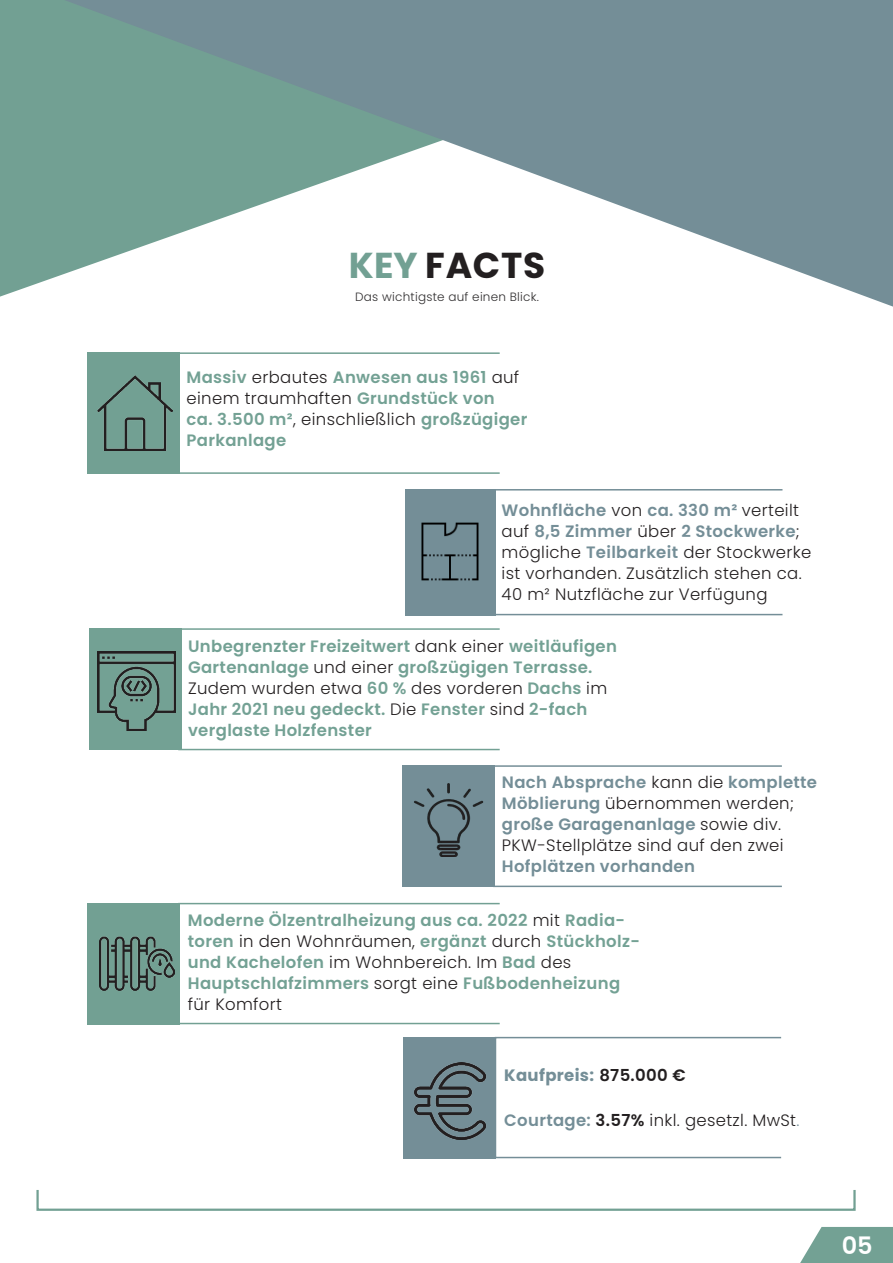
<style>
.page{position:relative;width:893px;height:1263px;background:#fff}
.page>*{position:absolute;margin:0;border:0;box-sizing:border-box;transform-origin:0 0}
.t1{font:700 36px "Poppins";letter-spacing:.02em;color:#231f20}
.t2{font:600 24px "Poppins";color:#fff}
.t3{font:600 16.5px/21px "Poppins";letter-spacing:.02em;color:#73a194}
.t4{font:300 16.5px "Poppins";letter-spacing:.02em;color:#231f20}
.t5{font:600 16.5px/21px "Poppins";letter-spacing:.02em;color:#748e97}
.t6{font:700 16.5px "Poppins";letter-spacing:.02em;color:#748e97}
.t7{font:300 12px "Poppins";letter-spacing:.02em;color:#312f30}
.s1{color:#72a093}
.s2{font-weight:300;color:#231f20}
.s3{font-weight:600;color:#73a194}
.s4{font-weight:600;color:#748e97}
.s5{font-weight:600;color:#231f20}
.s6{font-weight:600}
.s7{color:#748e97}
</style>
<div class="page">
<div style="left:36px;top:1189px;width:820px;height:22px;border:2px solid #72a093"></div>
<div style="left:0;top:0;width:64px;height:297px;background:#72a093"></div>
<svg style="left:64px;top:0;width:829px;height:307px"></svg>
<svg style="left:800px;top:1227px;width:93px;height:36px;background:#83aba0"></svg>
<div style="left:405px;top:489px;width:90px;height:126px;background:#748e97"></div>
<img style="left:421px;top:522px;width:58px;height:59px">
<div style="left:493px;top:489px;width:290px;height:126px;border:2px solid #748e97"></div>
<div style="left:178px;top:628px;width:322px;height:122px;border:2px solid #73a194"></div>
<div style="left:88px;top:352px;width:92px;height:122px;background:#72a093"></div>
<div style="left:178px;top:352px;width:322px;height:122px;border:2px solid #72a093"></div>
<div style="left:178px;top:903px;width:322px;height:121px;border:2px solid #72a093"></div>
<div style="left:493px;top:765px;width:290px;height:122px;border:2px solid #748e97"></div>
<div style="left:495px;top:1037px;width:287px;height:121px;border:2px solid #748e97"></div>
<div style="left:89px;top:628px;width:93px;height:122px;background:#73a194"></div>
<div style="left:404px;top:1037px;width:92px;height:121px;background:#748e97"></div>
<img style="left:414px;top:1062px;width:72px;height:77px">
<div style="left:88px;top:903px;width:92px;height:121px;background:#72a093"></div>
<div style="left:402px;top:765px;width:93px;height:122px;background:#748e97"></div>
<img style="left:414px;top:783px;width:70px;height:74px">
<img style="left:98px;top:376px;width:75px;height:75px">
<img style="left:98px;top:651px;width:77px;height:79px">
<img style="left:99px;top:936px;width:76px;height:55px">
<p class="t1" style="left:349px;top:245px;width:198px"><span class="s1">KEY</span> FACTS</p>
<p class="t7" style="left:355px;top:290px;width:185px">Das wichtigste auf einen Blick.</p>
<p class="t3" style="left:187px;top:367px;width:334px">Massiv <span class="s2">erbautes</span> Anwesen aus 1961 <span class="s2">auf</span></p>
<p class="t4" style="left:187px;top:389px;width:310px">einem traumhaften <span class="s3">Grundstück von</span></p>
<p class="t3" style="left:187px;top:409px;width:342px">ca. 3.500 m²<span class="s2">, einschließlich</span> großzügiger</p>
<p class="t3" style="left:187px;top:430px;width:101px">Parkanlage</p>
<p class="t5" style="left:502px;top:500px;width:299px">Wohnfläche <span class="s2">von</span> ca. 330 m² <span class="s2">verteilt</span></p>
<p class="t5" style="left:502px;top:521px;width:300px"><span class="s2">auf</span> 8,5 Zimmer <span class="s2">über</span> 2 Stockwerke<span class="s2">;</span></p>
<p class="t4" style="left:502px;top:543px;width:311px">mögliche <span class="s4">Teilbarkeit</span> der Stockwerke</p>
<p class="t4" style="left:502px;top:564px;width:302px">ist vorhanden. Zusätzlich stehen ca.</p>
<p class="t4" style="left:502px;top:585px;width:267px">40 m² Nutzfläche zur Verfügung</p>
<p class="t3" style="left:188px;top:636px;width:430px">Unbegrenzter Freizeitwert <span class="s2">dank einer</span> weitläufigen Gartenanlage <span class="s2">und einer</span> großzügigen Terrasse.<br><span class="s2">Zudem wurden etwa</span> 60 % <span class="s2">des vorderen</span> Dachs <span class="s2">im </span>Jahr 2021 neu gedeckt. <span class="s2">Die</span> Fenster <span class="s2">sind</span> 2-fach verglaste Holzfenster</p>
<p class="t5" style="left:502px;top:772px;width:317px">Nach Absprache <span class="s2">kann die</span> komplette<br>Möblierung <span class="s2">übernommen werden;</span></p>
<p class="t5" style="left:502px;top:814px;width:281px">große Garagenanlage <span class="s2">sowie div.</span></p>
<p class="t4" style="left:502px;top:836px;width:283px">PKW-Stellplätze sind auf den zwei</p>
<p class="t5" style="left:502px;top:856px;width:195px">Hofplätzen vorhanden</p>
<p class="t3" style="left:188px;top:910px;width:454px">Moderne Ölzentralheizung aus ca. 2022 <span class="s2">mit</span> Radia&shy;toren <span class="s2">in den Wohnräumen,</span> ergänzt <span class="s2">durch</span> Stückholz&shy;und Kachelofen <span class="s2">im Wohnbereich. Im</span> Bad <span class="s2">des </span>Hauptschlafzimmers <span class="s2">sorgt eine</span> Fußbodenheizung</p>
<p class="t4" style="left:188px;top:995px;width:96px">für Komfort</p>
<p class="t6" style="left:504px;top:1066px;width:183px">Kaufpreis: <span class="s5">875.000 €</span></p>
<p class="t4" style="left:504px;top:1111px;width:297px"><span class="s4">Courtage:</span> <span class="s6">3.57%</span> inkl. gesetzl. MwSt<span class="s7">.</span></p>
<p class="t2" style="left:842px;top:1231px;width:32px">05</p>
</div>
